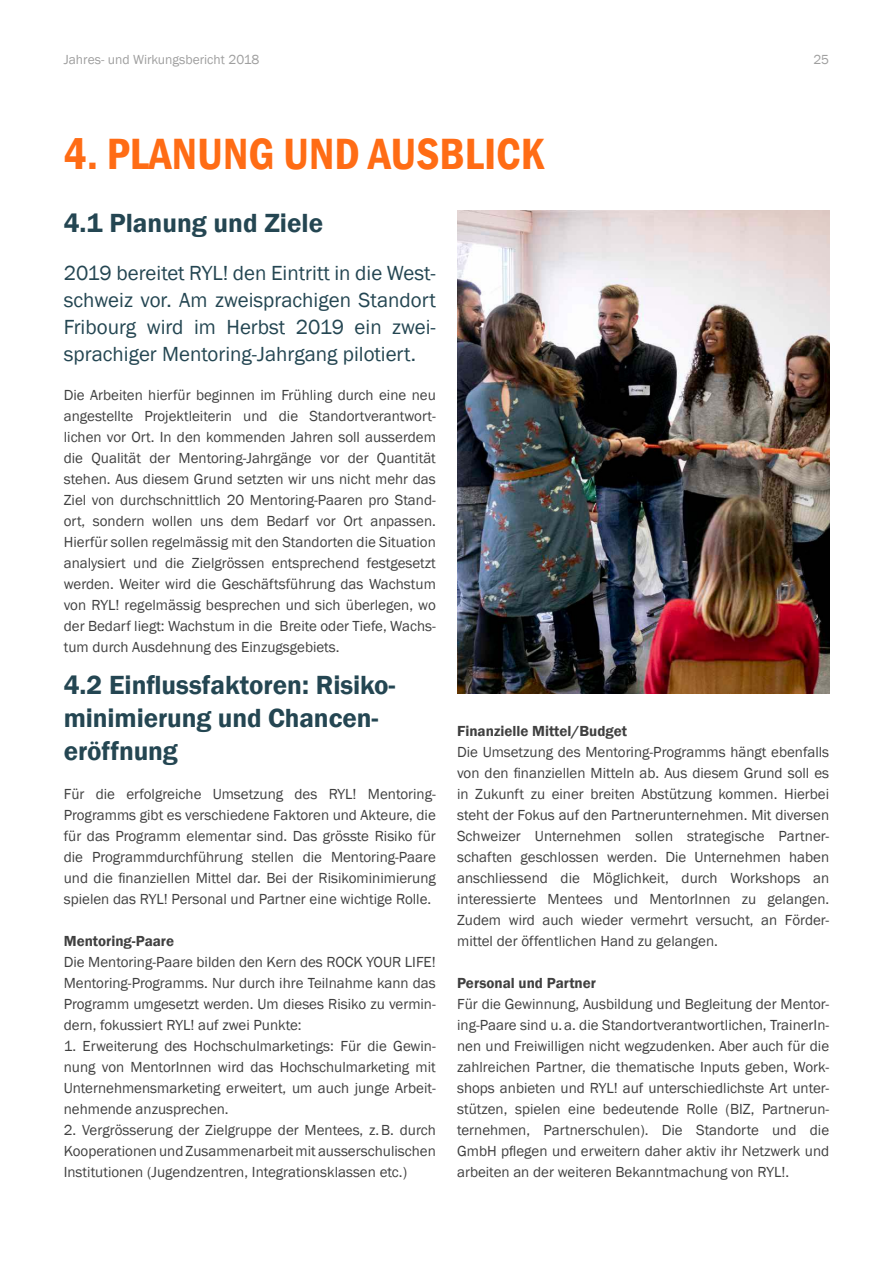
<style>
.page{position:relative;width:893px;height:1263px;background:#fff}
.page>*{position:absolute;margin:0;border:0;box-sizing:border-box;transform-origin:0 0}
.t1{font:600 condensed 45px "Franklin Gothic";color:#ff6c15}
.t2{font:600 27px/33px "Franklin Gothic";letter-spacing:-.005em;color:#244652}
.t3{font:21px/27px "Franklin Gothic";color:#244652;text-align:justify}
.t4{font:15px/21px "Franklin Gothic";color:#404040;text-align:justify}
.t5{font:600 15px "Franklin Gothic";color:#404040}
.t6{font:13.5px "Franklin Gothic";color:#9f9f9f}
</style>
<div class="page">
<img style="left:457px;top:211px;width:372px;height:483px">
<p class="t6" style="left:64px;top:54px;width:197px">Jahres- und Wirkungsbericht 2018</p>
<p class="t6" style="left:813px;top:54px;width:17px">25</p>
<h1 class="t1" style="left:64px;top:135px;width:482px">4. PLANUNG UND AUSBLICK</h1>
<h2 class="t2" style="left:64px;top:208px;width:261px">4.1 Planung und Ziele</h2>
<h3 class="t3" style="left:64px;top:260px;width:374px">2019 bereitet RYL! den Eintritt in die West&shy;schweiz vor. Am zweisprachigen Standort Fribourg wird im Herbst 2019 ein zwei&shy;sprachiger Mentoring-Jahrgang pilotiert.</h3>
<p class="t4" style="left:64px;top:385px;width:374px">Die Arbeiten hierfür beginnen im Frühling durch eine neu angestellte Projektleiterin und die Standortverantwort&shy;lichen vor Ort. In den kommenden Jahren soll ausserdem die Qualität der Mentoring-Jahrgänge vor der Quantität stehen. Aus diesem Grund setzten wir uns nicht mehr das Ziel von durchschnittlich 20 Mentoring-Paaren pro Stand&shy;ort, sondern wollen uns dem Bedarf vor Ort anpassen.<br>Hierfür sollen regelmässig mit den Standorten die Situation analysiert und die Zielgrössen entsprechend festgesetzt werden. Weiter wird die Geschäftsführung das Wachstum von RYL! regelmässig besprechen und sich überlegen, wo der Bedarf liegt: Wachstum in die Breite oder Tiefe, Wachs&shy;tum durch Ausdehnung des Einzugsgebiets.</p>
<h2 class="t2" style="left:64px;top:669px;width:333px">4.2 Einflussfaktoren: Risiko&shy;minimierung und Chancen&shy;eröffnung</h2>
<p class="t4" style="left:64px;top:784px;width:374px">Für die erfolgreiche Umsetzung des RYL! Mentoring-Programms gibt es verschiedene Faktoren und Akteure, die für das Programm elementar sind. Das grösste Risiko für die Programmdurchführung stellen die Mentoring-Paare und die finanziellen Mittel dar. Bei der Risikominimierung spielen das RYL! Personal und Partner eine wichtige Rolle.</p>
<p class="t5" style="left:64px;top:935px;width:112px">Mentoring-Paare</p>
<p class="t4" style="left:64px;top:952px;width:374px">Die Mentoring-Paare bilden den Kern des ROCK YOUR LIFE!<br>Mentoring-Programms. Nur durch ihre Teilnahme kann das Programm umgesetzt werden. Um dieses Risiko zu vermin&shy;dern, fokussiert RYL! auf zwei Punkte:</p>
<p class="t4" style="left:64px;top:1036px;width:374px">1. Erweiterung des Hochschulmarketings: Für die Gewin&shy;nung von MentorInnen wird das Hochschulmarketing mit Unternehmensmarketing erweitert, um auch junge Arbeit&shy;nehmende anzusprechen.</p>
<p class="t4" style="left:64px;top:1120px;width:374px">2. Vergrösserung der Zielgruppe der Mentees, z. B. durch Kooperationen und Zusammenarbeit mit ausserschulischen Institutionen (Jugendzentren, Integrationsklassen etc.)</p>
<p class="t5" style="left:457px;top:725px;width:171px">Finanzielle Mittel/Budget</p>
<p class="t4" style="left:457px;top:742px;width:374px">Die Umsetzung des Mentoring-Programms hängt ebenfalls von den finanziellen Mitteln ab. Aus diesem Grund soll es in Zukunft zu einer breiten Abstützung kommen. Hierbei steht der Fokus auf den Partnerunternehmen. Mit diversen Schweizer Unternehmen sollen strategische Partner&shy;schaften geschlossen werden. Die Unternehmen haben anschliessend die Möglichkeit, durch Workshops an interessierte Mentees und MentorInnen zu gelangen.<br>Zudem wird auch wieder vermehrt versucht, an Förder&shy;mittel der öffentlichen Hand zu gelangen.</p>
<p class="t5" style="left:457px;top:977px;width:140px">Personal und Partner</p>
<p class="t4" style="left:457px;top:994px;width:374px">Für die Gewinnung, Ausbildung und Begleitung der Mentor&shy;ing-Paare sind u. a. die Standortverantwortlichen, TrainerIn&shy;nen und Freiwilligen nicht wegzudenken. Aber auch für die zahlreichen Partner, die thematische Inputs geben, Work&shy;shops anbieten und RYL! auf unterschiedlichste Art unter&shy;stützen, spielen eine bedeutende Rolle (BIZ, Partnerun&shy;ternehmen, Partnerschulen). Die Standorte und die GmbH pflegen und erweitern daher aktiv ihr Netzwerk und arbeiten an der weiteren Bekanntmachung von RYL!.</p>
</div>
